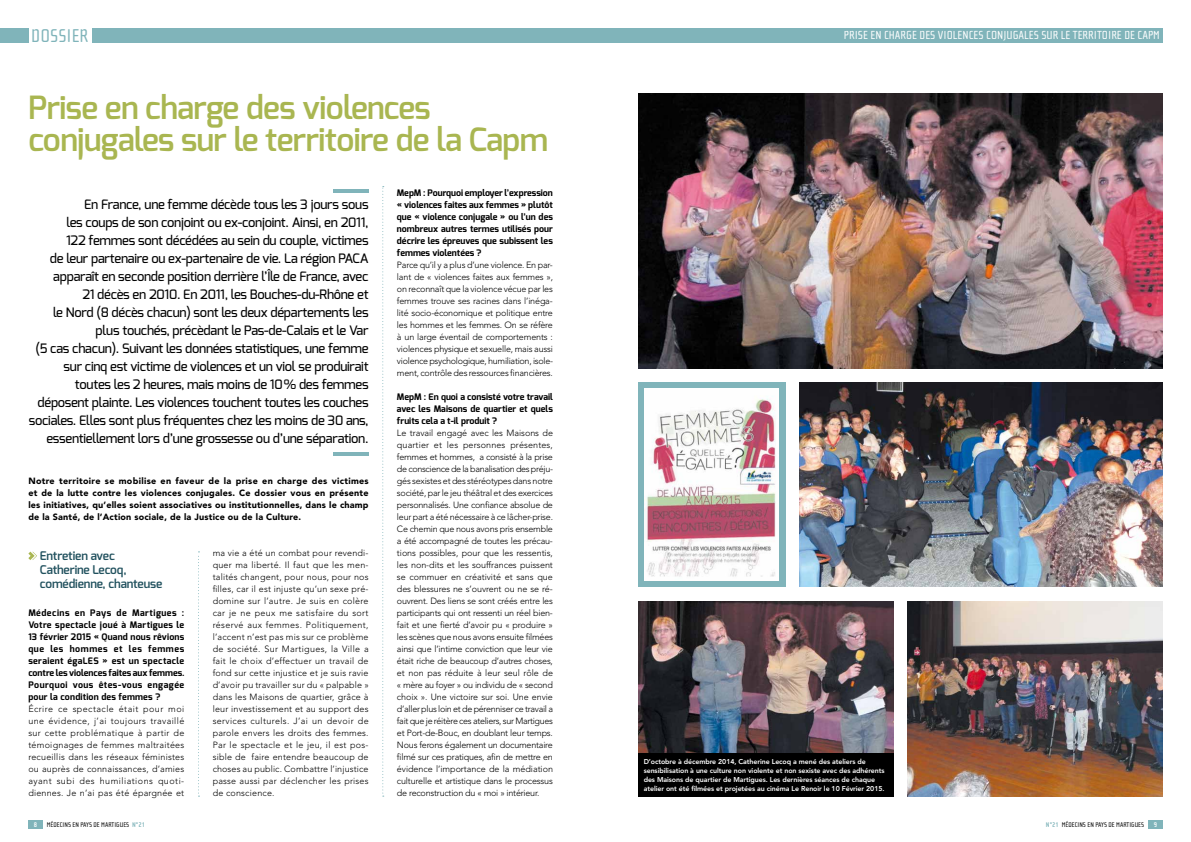
<style>
.page{position:relative;width:1191px;height:842px;background:#fff}
.page>*{position:absolute;margin:0;border:0;box-sizing:border-box;transform-origin:0 0}
.t1{font:600 32px/32px "Exo";letter-spacing:-.02em;color:#a9b651}
.t2{font:19px "Cholla Sans";color:#80b4ba}
.t3{font:500 13px/18px "Exo";letter-spacing:-.02em;color:#000;text-align:right}
.t4{font:12px "Cholla Sans";color:#fff}
.t5{font:600 12px/14px "Exo";letter-spacing:-.01em;color:#21515e}
.t6{font:300 9px/12px "Avenir";letter-spacing:-.01em;color:#000;text-align:justify}
.t7{font:700 9px/12px "Exo";color:#000;text-align:justify}
.t8{font:900 9px/12px "Avenir";letter-spacing:.02em;color:#000;text-align:justify}
.t9{font:800 7px/9px "Avenir";letter-spacing:-.01em;color:#fff}
.t10{font:7px "Cholla Sans";color:#000}
.t11{font:700 7px "Cholla Sans";color:#fff}
.s1{font-weight:700;color:#80b4ba}
</style>
<div class="page">
<svg style="left:382px;top:186px;width:2px;height:611px"></svg>
<hr style="left:333px;top:189px;width:36px;height:4px;background:#80b4ba">
<hr style="left:333px;top:452px;width:36px;height:4px;background:#80b4ba">
<div style="left:0;top:28px;width:28px;height:15px;background:#80b4ba"></div>
<div style="left:92px;top:28px;width:1070px;height:15px;background:#80b4ba"></div>
<svg style="left:198px;top:551px;width:1px;height:246px"></svg>
<svg style="left:28px;top:552px;width:9px;height:8px"></svg>
<img style="left:638px;top:94px;width:524px;height:275px">
<div style="left:638px;top:383px;width:147px;height:204px;background:#80b4ba"></div>
<img style="left:644px;top:389px;width:135px;height:192px">
<img style="left:907px;top:601px;width:255px;height:196px">
<img style="left:638px;top:601px;width:255px;height:152px">
<img style="left:799px;top:383px;width:363px;height:204px">
<div style="left:638px;top:753px;width:255px;height:44px;background:#000"></div>
<div style="left:28px;top:820px;width:15px;height:9px;background:#80b4ba"></div>
<div style="left:1148px;top:820px;width:14px;height:9px;background:#80b4ba"></div>
<h2 class="t2" style="left:31px;top:25px;width:28px">DOSSIER</h2>
<h3 class="t4" style="left:844px;top:29px;width:11px">PRISE</h3>
<h3 class="t4" style="left:870px;top:29px;width:31px">EN CHARGE</h3>
<h3 class="t4" style="left:919px;top:29px;width:44px">DES VI OLENCES</h3>
<h3 class="t4" style="left:986px;top:29px;width:93px">CONJUGALES SUR LE TERRIT</h3>
<h3 class="t4" style="left:1102px;top:29px;width:47px">OIRE DE CAPM</h3>
<h1 class="t1" style="left:28px;top:91px;width:521px">Prise en charge des violences conjugales sur le territoire de la Capm</h1>
<p class="t3" style="left:29px;top:196px;width:341px">En France, une femme décède tous les 3 jours sous<br>les coups de son conjoint ou ex-conjoint. Ainsi, en 2011,<br>122 femmes sont décédées au sein du couple, victimes<br>de leur partenaire ou ex-partenaire de vie. La région PACA apparaît en seconde position derrière l’Île de France, avec<br>21 décès en 2010. En 2011, les Bouches-du-Rhône et<br>le Nord (8 décès chacun) sont les deux départements les plus touchés, précèdant le Pas-de-Calais et le Var<br>(5 cas chacun). Suivant les données statistiques, une femme sur cinq est victime de violences et un viol se produirait toutes les 2 heures, mais moins de 10% des femmes déposent plainte. Les violences touchent toutes les couches sociales. Elles sont plus fréquentes chez les moins de 30 ans, essentiellement lors d’une grossesse ou d’une séparation.</p>
<p class="t7" style="left:397px;top:187px;width:157px">MepM : Pourquoi employer l’expression « violences faites aux femmes » plutôt que « violence conjugale » ou l’un des nombreux autres termes utilisés pour décrire les épreuves que subissent les femmes violentées ?</p>
<p class="t6" style="left:397px;top:259px;width:158px">Parce qu’il y a plus d’une violence. En par&shy;lant de « violences faites aux femmes », on reconnaît que la violence vécue par les femmes trouve ses racines dans l’inéga&shy;lité socio-économique et politique entre les hommes et les femmes. On se réfère à un large éventail de comportements : violences physique et sexuelle, mais aussi violence psychologique, humiliation, isole&shy;ment, contrôle des ressources financières.</p>
<p class="t7" style="left:397px;top:391px;width:157px">MepM : En quoi a consisté votre travail avec les Maisons de quartier et quels fruits cela a t-il produit ?</p>
<p class="t6" style="left:397px;top:427px;width:158px">Le travail engagé avec les Maisons de quartier et les personnes présentes, femmes et hommes, a consisté à la prise de conscience de la banalisation des préju&shy;gés sexistes et des stéréotypes dans notre société, par le jeu théâtral et des exercices personnalisés. Une confiance absolue de leur part a été nécessaire à ce lâcher-prise.<br>Ce chemin que nous avons pris ensemble a été accompagné de toutes les précau&shy;tions possibles, pour que les ressentis, les non-dits et les souffrances puissent se commuer en créativité et sans que des blessures ne s’ouvrent ou ne se ré&shy;ouvrent. Des liens se sont créés entre les participants qui ont ressenti un réel bien&shy;fait et une fierté d’avoir pu « produire » les scènes que nous avons ensuite filmées ainsi que l’intime conviction que leur vie était riche de beaucoup d’autres choses, et non pas réduite à leur seul rôle de « mère au foyer » ou individu de « second choix ». Une victoire sur soi. Une envie d’aller plus loin et de pérenniser ce travail a fait que je réitère ces ateliers, sur Martigues et Port-de-Bouc, en doublant leur temps.<br>Nous ferons également un documentaire filmé sur ces pratiques, afin de mettre en évidence l’importance de la médiation culturelle et artistique dans le processus de reconstruction du « moi » intérieur.</p>
<p class="t8" style="left:28px;top:475px;width:342px">Notre territoire se mobilise en faveur de la prise en charge des victimes et de la lutte contre les violences conjugales. Ce dossier vous en présente les initiatives, qu’elles soient associatives ou institutionnelles, dans le champ de la Santé, de l’Action sociale, de la Justice ou de la Culture.</p>
<h3 class="t5" style="left:40px;top:549px;width:124px">Entretien avec<br>Catherine Lecoq, comédienne, chanteuse</h3>
<p class="t6" style="left:213px;top:547px;width:157px">ma vie a été un combat pour revendi&shy;quer ma liberté. Il faut que les men&shy;talités changent, pour nous, pour nos filles, car il est injuste qu’un sexe pré&shy;domine sur l’autre. Je suis en colère car je ne peux me satisfaire du sort réservé aux femmes. Politiquement, l’accent n’est pas mis sur ce problème de société. Sur Martigues, la Ville a fait le choix d’effectuer un travail de fond sur cette injustice et je suis ravie d’avoir pu travailler sur du « palpable » dans les Maisons de quartier, grâce à leur investissement et au support des services culturels. J’ai un devoir de parole envers les droits des femmes.<br>Par le spectacle et le jeu, il est pos&shy;sible de faire entendre beaucoup de choses au public. Combattre l’injustice passe aussi par déclencher les prises de conscience.</p>
<p class="t7" style="left:28px;top:607px;width:157px">Médecins en Pays de Martigues :<br>Votre spectacle joué à Martigues le 13 février 2015 « Quand nous rêvions que les hommes et les femmes seraient égaLES » est un spectacle contre les violences faites aux femmes.<br>Pourquoi vous êtes-vous engagée pour la condition des femmes ?</p>
<p class="t6" style="left:28px;top:703px;width:157px">Écrire ce spectacle était pour moi une évidence, j’ai toujours travaillé sur cette problématique à partir de témoignages de femmes maltraitées recueillis dans les réseaux féministes ou auprès de connaissances, d’amies ayant subi des humiliations quoti&shy;diennes. Je n’ai pas été épargnée et</p>
<p class="t9" style="left:643px;top:757px;width:242px">D’octobre à décembre 2014, Catherine Lecoq a mené des ateliers de sensibilisation à une culture non violente et non sexiste avec des adhérents des Maisons de quartier de Martigues. Les dernières séances de chaque atelier ont été filmées et projetées au cinéma Le Renoir le 10 Février 2015.</p>
<p class="t11" style="left:34px;top:821px;width:5px">8</p>
<p class="t10" style="left:47px;top:821px;width:100px">MÉDECINS EN PAYS DE MARTIGUES <span class="s1">N°21</span></p>
<p class="t10" style="left:1046px;top:821px;width:100px"><span class="s1">N°21</span> MÉDECINS EN PAYS DE MARTIGUES</p>
<p class="t11" style="left:1153px;top:821px;width:5px">9</p>
</div>
